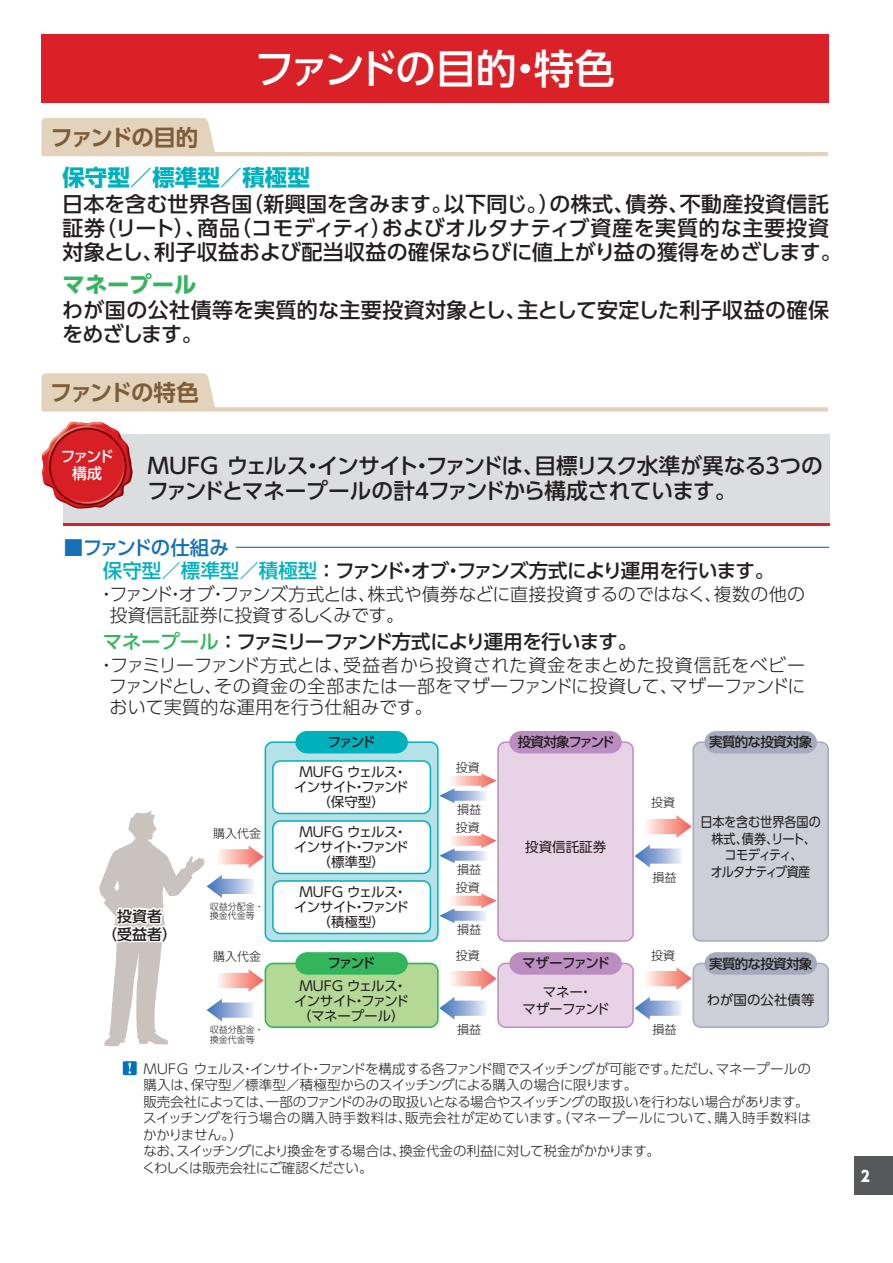
<style>
.page{position:relative;width:893px;height:1263px;background:#fff}
.page>*{position:absolute;margin:0;border:0;box-sizing:border-box;transform-origin:0 0}
.t1{font:500 40.5px "UD Shin Go Pro";letter-spacing:-.06em;color:#fff}
.t2{font:700 22.5px "UD Shin Go Pro De";letter-spacing:-.07em;color:#7e5d36}
.t3{font:700 22.5px "UD Shin Go Pro";color:#00b0bc}
.t4{font:700 22.5px "UD Shin Go Pro";letter-spacing:-.005em;color:#34b55d}
.t5{font:500 21.75px/25.5px "UD Shin Go Pro";letter-spacing:-.065em;color:#231f20}
.t6{font:500 21px/24px "UD Shin Go Pro";letter-spacing:.015em;color:#231f20}
.t7{font:500 19.5px/23.7px "UD Shin Go Pro";letter-spacing:-.035em;color:#231f20}
.t8{font:300 18px/21px "UD Shin Go Pro";letter-spacing:-.01em;color:#231f20}
.t9{font:500 15px/18px "UD Shin Go Pro";color:#231f20;text-align:center}
.t10{font:500 15px/16.5px "UD Shin Go Pro";letter-spacing:-.13em;color:#fff;text-align:center}
.t11{font:800 15px "UD Shin Go Pro";color:#fff;scale:.9 1}
.t12{font:300 13.5px/16.5px "UD Shin Go Pro";letter-spacing:-.02em;color:#231f20}
.t13{font:13.5px/15px "UD Shin Go Pro";letter-spacing:-.1em;color:#231f20;text-align:center}
.t14{font:13.5px/16.5px "UD Shin Go Pro";letter-spacing:-.05em;color:#231f20;text-align:center;scale:.9 1}
.t15{font:13.5px/15px "UD Shin Go Pro";letter-spacing:-.08em;color:#231f20;text-align:center}
.t16{font:500 13.5px "UD Shin Go Pro";letter-spacing:-.055em;color:#231f20}
.t17{font:13.5px/16.5px "UD Shin Go Pro";letter-spacing:-.05em;color:#231f20;text-align:center}
.t18{font:500 13.5px "UD Shin Go Pro";letter-spacing:-.09em;color:#231f20}
.t19{font:13.5px "UD Shin Go Pro";color:#231f20}
.t20{font:500 13.5px "UD Shin Go Pro";letter-spacing:-.085em;color:#231f20}
.t21{font:300 12px/18px "UD Shin Go Pro";color:#231f20}
.t22{font:300 9px/9.8px "UD Shin Go Pro";color:#231f20}
.s1{color:#1471b9}
.s2{color:#00b0bc}
.s3{color:#34b55d}
</style>
<div class="page">
<svg style="left:439px;top:773px;width:58px;height:30px"></svg>
<svg style="left:439px;top:833px;width:58px;height:30px"></svg>
<svg style="left:439px;top:893px;width:58px;height:30px"></svg>
<div style="left:498px;top:742px;width:135px;height:199px;background:#e8d3e6;border-radius:8px"></div>
<div style="left:497px;top:741px;width:137px;height:201px;border:2px solid #bc8dc0;border-radius:8px"></div>
<div style="left:498px;top:963px;width:135px;height:64px;background:#e8d3e6;border-radius:8px"></div>
<div style="left:497px;top:963px;width:137px;height:65px;border:2px solid #bc8dc0;border-radius:8px"></div>
<svg style="left:509px;top:952px;width:113px;height:23px;background:#bf93c3"></svg>
<div style="left:693px;top:963px;width:135px;height:64px;background:#cdcfd8;border-radius:8px"></div>
<div style="left:692px;top:963px;width:137px;height:65px;border:2px solid #a5aabc;border-radius:8px"></div>
<svg style="left:704px;top:952px;width:113px;height:23px;background:#a9aebf"></svg>
<div style="left:693px;top:742px;width:135px;height:199px;background:#cdcfd8;border-radius:8px"></div>
<div style="left:692px;top:741px;width:137px;height:201px;border:2px solid #a5aabc;border-radius:8px"></div>
<svg style="left:635px;top:845px;width:47px;height:22px"></svg>
<svg style="left:646px;top:815px;width:46px;height:23px"></svg>
<svg style="left:439px;top:997px;width:47px;height:23px"></svg>
<svg style="left:451px;top:967px;width:46px;height:23px"></svg>
<svg style="left:635px;top:997px;width:47px;height:23px"></svg>
<svg style="left:646px;top:967px;width:46px;height:23px"></svg>
<svg style="left:99px;top:811px;width:165px;height:235px"></svg>
<div style="left:265px;top:963px;width:173px;height:64px;background:#b4d896;border-radius:8px"></div>
<div style="left:265px;top:963px;width:174px;height:65px;border:2px solid #34b55d;border-radius:8px"></div>
<div style="left:265px;top:742px;width:173px;height:199px;background:#b6e1e7;border-radius:8px"></div>
<div style="left:265px;top:741px;width:174px;height:201px;border:2px solid #00b0bc;border-radius:8px"></div>
<div style="left:509px;top:731px;width:113px;height:22px;background:#bc8dc0"></div>
<div style="left:704px;top:731px;width:113px;height:22px;background:#a5aabc"></div>
<div style="left:295px;top:731px;width:113px;height:22px;background:#00b0bc"></div>
<svg style="left:295px;top:952px;width:113px;height:23px;background:#3fb864"></svg>
<div style="left:273px;top:761px;width:157px;height:52px;background:#fff;border-radius:8px"></div>
<div style="left:272px;top:760px;width:159px;height:54px;border:2px solid #00b0bc;border-radius:8px"></div>
<div style="left:273px;top:821px;width:157px;height:52px;background:#fff;border-radius:8px"></div>
<div style="left:272px;top:820px;width:159px;height:54px;border:2px solid #00b0bc;border-radius:8px"></div>
<div style="left:273px;top:881px;width:157px;height:52px;background:#fff;border-radius:8px"></div>
<div style="left:272px;top:880px;width:159px;height:54px;border:2px solid #00b0bc;border-radius:8px"></div>
<div style="left:855px;top:1157px;width:38px;height:38px;background:#57585a"></div>
<svg style="left:41px;top:118px;width:787px;height:38px"></svg>
<svg style="left:41px;top:373px;width:787px;height:38px"></svg>
<div style="left:63px;top:434px;width:766px;height:91px;background:#dcdddf"></div>
<hr style="left:63px;top:523px;width:766px;height:2px;background:#da2128">
<img style="left:41px;top:422px;width:92px;height:87px">
<hr style="left:236px;top:547px;width:593px;height:1px;background:#1471b9">
<div style="left:123px;top:1061px;width:14px;height:14px;background:#0072bc"></div>
<svg style="left:128px;top:1063px;width:3px;height:11px"></svg>
<div style="left:41px;top:35px;width:788px;height:68px;background:#da2128"></div>
<h1 class="t1" style="left:254px;top:36px;width:362px">ファンドの目的・特色</h1>
<h2 class="t2" style="left:50px;top:119px;width:149px">ファンドの目的</h2>
<h2 class="t3" style="left:62px;top:159px;width:249px">保守型／標準型／積極型</h2>
<h3 class="t6" style="left:62px;top:191px;width:781px">日本を含む世界各国（新興国を含みます。以下同じ。）の株式、債券、不動産投資信託証券（リート）、商品（コモディティ）およびオルタナティブ資産を実質的な主要投資対象とし、利子収益および配当収益の確保ならびに値上がり益の獲得をめざします。</h3>
<h2 class="t4" style="left:62px;top:266px;width:136px">マネープール</h2>
<h3 class="t6" style="left:62px;top:298px;width:769px">わが国の公社債等を実質的な主要投資対象とし、主として安定した利子収益の確保をめざします。</h3>
<h2 class="t2" style="left:50px;top:374px;width:151px">ファンドの特色</h2>
<p class="t10" style="left:61px;top:448px;width:55px">ファンド構成</p>
<h3 class="t5" style="left:147px;top:452px;width:677px">ＭＵＦＧ ウェルス・インサイト・ファンドは、目標リスク水準が異なる３つのファンドとマネープールの計４ファンドから構成されています。</h3>
<h3 class="t7" style="left:103px;top:535px;width:673px;text-indent:-39px"><span class="s1">■ファンドの仕組み<br></span><span class="s2">保守型／標準型／積極型</span> ：ファンド・オブ・ファンズ方式により運用を行います。</h3>
<h3 class="t8" style="left:110px;top:583px;width:697px;text-indent:-12px">・ファンド・オブ・ファンズ方式とは、株式や債券などに直接投資するのではなく、複数の他の投資信託証券に投資するしくみです。</h3>
<h3 class="t7" style="left:103px;top:629px;width:536px"><span class="s3">マネープール</span> ：ファミリーファンド方式により運用を行います。</h3>
<h3 class="t8" style="left:109px;top:654px;width:698px;text-align:justify;text-indent:-11px">・ファミリーファンド方式とは、受益者から投資された資金をまとめた投資信託をベビーファンドとし、その資金の全部または一部をマザーファンドに投資して、マザーファンドにおいて実質的な運用を行う仕組みです。</h3>
<p class="t16" style="left:327px;top:731px;width:49px">ファンド</p>
<p class="t13" style="left:294px;top:764px;width:116px">ＭＵＦＧ ウェルス・インサイト・ファンド（保守型）</p>
<p class="t13" style="left:294px;top:824px;width:116px">ＭＵＦＧ ウェルス・インサイト・ファンド（標準型）</p>
<p class="t13" style="left:294px;top:884px;width:116px">ＭＵＦＧ ウェルス・インサイト・ファンド（積極型）</p>
<p class="t16" style="left:327px;top:952px;width:49px">ファンド</p>
<p class="t15" style="left:294px;top:977px;width:116px">ＭＵＦＧ ウェルス・インサイト・ファンド（マネープール）</p>
<p class="t16" style="left:709px;top:731px;width:105px">実質的な投資対象</p>
<p class="t18" style="left:518px;top:731px;width:98px">投資対象ファンド</p>
<p class="t21" style="left:456px;top:758px;width:25px">投資</p>
<p class="t21" style="left:456px;top:800px;width:27px">損益投資</p>
<p class="t21" style="left:456px;top:860px;width:27px">損益投資</p>
<p class="t21" style="left:457px;top:920px;width:25px">損益</p>
<p class="t21" style="left:651px;top:793px;width:25px">投資</p>
<p class="t14" style="left:700px;top:814px;width:135px">日本を含む世界各国の株式、債券、リート、<br>コモディティ、<br>オルタナティブ資産</p>
<p class="t21" style="left:213px;top:824px;width:49px">購入代金</p>
<p class="t17" style="left:525px;top:838px;width:82px">投資信託証券</p>
<p class="t21" style="left:652px;top:868px;width:25px">損益</p>
<p class="t22" style="left:210px;top:901px;width:55px">収益分配金・換金代金等</p>
<p class="t21" style="left:213px;top:947px;width:49px">購入代金</p>
<p class="t9" style="left:102px;top:906px;width:76px">投資者<br>（受益者）</p>
<p class="t21" style="left:456px;top:945px;width:25px">投資</p>
<p class="t21" style="left:651px;top:945px;width:25px">投資</p>
<p class="t20" style="left:522px;top:952px;width:89px">マザーファンド</p>
<p class="t17" style="left:522px;top:983px;width:89px">マネー・<br>マザーファンド</p>
<p class="t16" style="left:709px;top:952px;width:105px">実質的な投資対象</p>
<p class="t19" style="left:707px;top:989px;width:109px">わが国の公社債等</p>
<p class="t22" style="left:210px;top:1025px;width:55px">収益分配金・換金代金等</p>
<p class="t21" style="left:457px;top:1020px;width:25px">損益</p>
<p class="t21" style="left:652px;top:1020px;width:25px">損益</p>
<p class="t12" style="left:142px;top:1060px;width:670px">ＭＵＦＧ ウェルス・インサイト・ファンドを構成する各ファンド間でスイッチングが可能です。ただし、マネープールの購入は、保守型／標準型／積極型からのスイッチングによる購入の場合に限ります。<br>販売会社によっては、一部のファンドのみの取扱いとなる場合やスイッチングの取扱いを行わない場合があります。スイッチングを行う場合の購入時手数料は、販売会社が定めています。（マネープールについて、購入時手数料はかかりません。）<br>なお、スイッチングにより換金をする場合は、換金代金の利益に対して税金がかかります。<br>くわしくは販売会社にご確認ください。</p>
<p class="t11" style="left:861px;top:1163px;width:11px">2</p>
</div>
